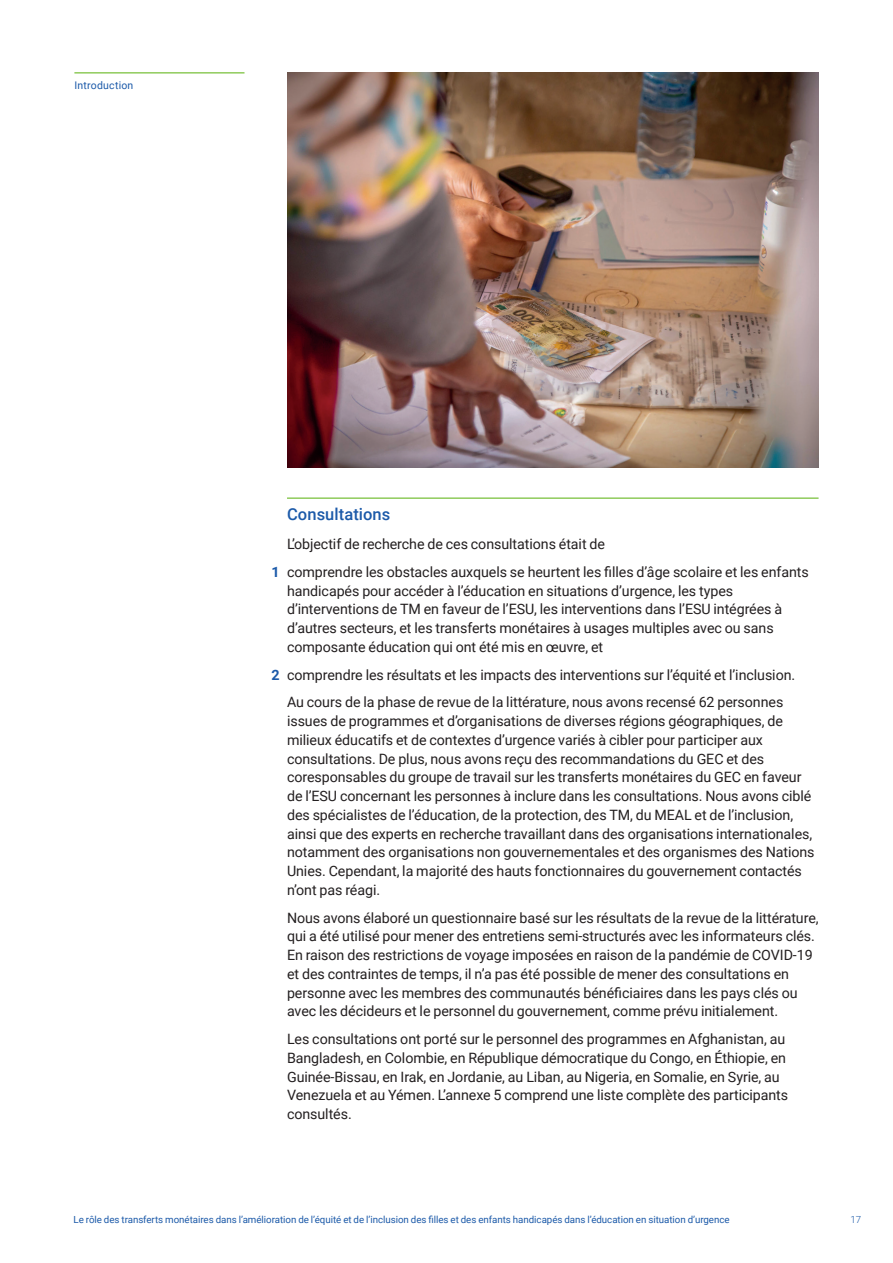
<style>
.page{position:relative;width:893px;height:1263px;background:#fff}
.page>*{position:absolute;margin:0;border:0;box-sizing:border-box;transform-origin:0 0}
.t1{font:500 16.5px "Roboto";letter-spacing:.005em;color:#1c5aa9}
.t2{font:14.25px/18.8px "Roboto";letter-spacing:-.005em;color:#231f20}
.t3{font:10.5px "Roboto";letter-spacing:.02em;color:#1c5aa9}
.t4{font:9.75px "Roboto";letter-spacing:-.005em;color:#1c5aa9}
.t5{font:300 9.75px "Roboto";color:#1c5aa9}
.s1{font-weight:700;color:#1c5aa9}
</style>
<div class="page">
<hr style="left:287px;top:497px;width:532px;height:2px;background:#7fc344">
<img style="left:287px;top:72px;width:532px;height:395px">
<hr style="left:74px;top:72px;width:170px;height:2px;background:#7fc344">
<p class="t3" style="left:74px;top:78px;width:61px">Introduction</p>
<p class="t1" style="left:287px;top:502px;width:105px">Consultations</p>
<p class="t2" style="left:271px;top:530px;width:539px;line-height:27.8px;text-indent:16px">L’objectif de recherche de ces consultations était de<br><span class="s1">1</span> comprendre les obstacles auxquels se heurtent les filles d’âge scolaire et les enfants</p>
<p class="t2" style="left:287px;top:581px;width:497px">handicapés pour accéder à l’éducation en situations d’urgence, les types d’interventions de TM en faveur de l’ESU, les interventions dans l’ESU intégrées à d’autres secteurs, et les transferts monétaires à usages multiples avec ou sans composante éducation qui ont été mis en œuvre, et</p>
<p class="t2" style="left:271px;top:660px;width:525px;line-height:27.8px;text-align:center"><span class="s1">2</span> comprendre les résultats et les impacts des interventions sur l’équité et l’inclusion.<br>Au cours de la phase de revue de la littérature, nous avons recensé 62 personnes</p>
<p class="t2" style="left:287px;top:711px;width:529px">issues de programmes et d’organisations de diverses régions géographiques, de milieux éducatifs et de contextes d’urgence variés à cibler pour participer aux consultations. De plus, nous avons reçu des recommandations du GEC et des coresponsables du groupe de travail sur les transferts monétaires du GEC en faveur de l’ESU concernant les personnes à inclure dans les consultations. Nous avons ciblé des spécialistes de l’éducation, de la protection, des TM, du MEAL et de l’inclusion, ainsi que des experts en recherche travaillant dans des organisations internationales, notamment des organisations non gouvernementales et des organismes des Nations Unies. Cependant, la majorité des hauts fonctionnaires du gouvernement contactés n’ont pas réagi.</p>
<p class="t2" style="left:287px;top:908px;width:533px">Nous avons élaboré un questionnaire basé sur les résultats de la revue de la littérature, qui a été utilisé pour mener des entretiens semi-structurés avec les informateurs clés.<br>En raison des restrictions de voyage imposées en raison de la pandémie de COVID-19 et des contraintes de temps, il n’a pas été possible de mener des consultations en personne avec les membres des communautés bénéficiaires dans les pays clés ou avec les décideurs et le personnel du gouvernement, comme prévu initialement.</p>
<p class="t2" style="left:287px;top:1029px;width:503px">Les consultations ont porté sur le personnel des programmes en Afghanistan, au Bangladesh, en Colombie, en République démocratique du Congo, en Éthiopie, en Guinée-Bissau, en Irak, en Jordanie, au Liban, au Nigeria, en Somalie, en Syrie, au Venezuela et au Yémen. L’annexe 5 comprend une liste complète des participants consultés.</p>
<p class="t4" style="left:74px;top:1213px;width:658px">Le rôle des transferts monétaires dans l’amélioration de l’équité et de l’inclusion des filles et des enfants handicapés dans l’éducation en situation d’urgence</p>
<p class="t5" style="left:850px;top:1213px;width:12px">17</p>
</div>
